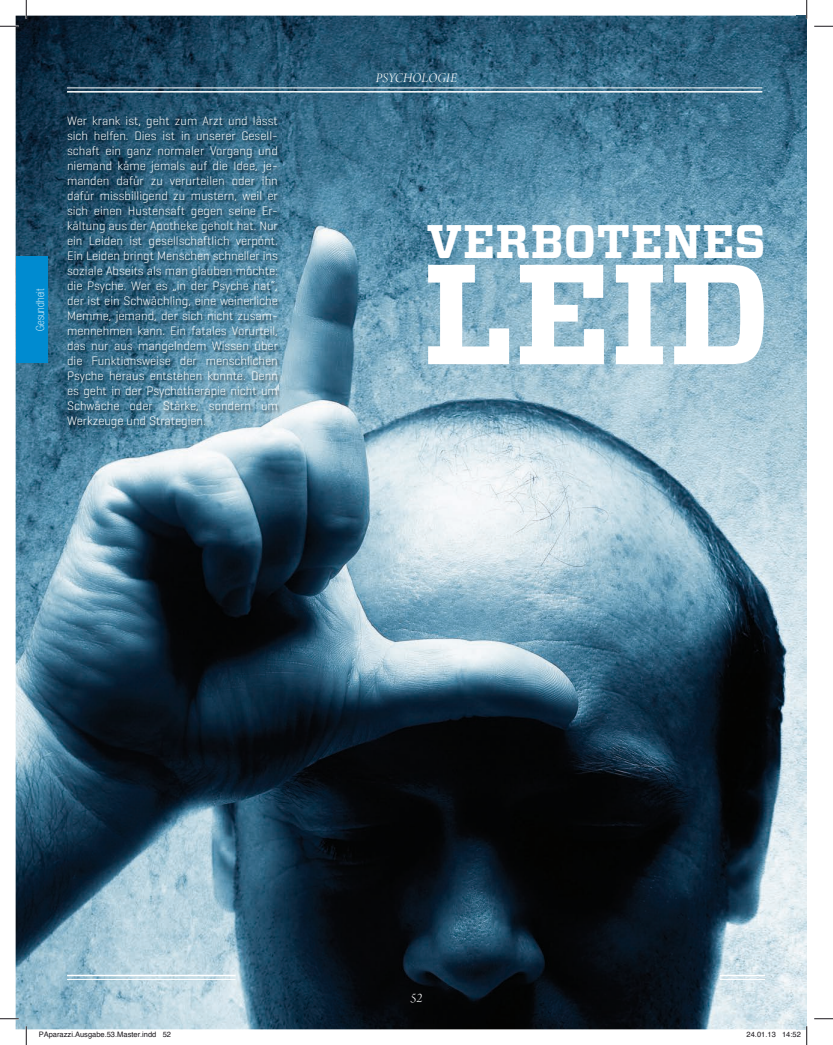
<style>
.page{position:relative;width:833px;height:1045px;background:#fff}
.page>*{position:absolute;margin:0;border:0;box-sizing:border-box;transform-origin:0 0}
.t1{font:700 142px "Vitesse";color:#fff}
.t2{font:700 47px "Vitesse";letter-spacing:.01em;color:#fff}
.t3{font:13.75px "Arno Pro Light Italic Display";letter-spacing:.01em;color:#fff}
.t4{font:300 12.5px/15px "Geogrotesque";color:#fff;text-align:justify}
.t5{font:100 condensed 11.25px "Helvetica Neue LT Pro";letter-spacing:.01em;color:#fff}
.t6{font:7.5px "Helvetica";color:#1a171c}
</style>
<div class="page">
<img style="left:16px;top:16px;width:790px;height:1013px">
<hr style="left:67px;top:88px;width:694px;height:1px;background:#fff">
<hr style="left:67px;top:91px;width:694px;height:2px;background:#fff">
<hr style="left:67px;top:974px;width:168px;height:2px;background:#fff">
<hr style="left:67px;top:979px;width:168px;height:1px;background:#fff">
<img style="left:67px;top:116px;width:214px;height:316px">
<hr style="left:719px;top:974px;width:45px;height:2px;background:#fff">
<hr style="left:719px;top:979px;width:45px;height:1px;background:#fff">
<div style="left:16px;top:257px;width:32px;height:106px;background:#008bd0"></div>
<svg style="left:0;top:25px;width:19px;height:2px"></svg>
<svg style="left:814px;top:25px;width:18px;height:2px"></svg>
<svg style="left:0;top:1018px;width:19px;height:1px"></svg>
<svg style="left:814px;top:1018px;width:18px;height:1px"></svg>
<svg style="left:25px;top:0;width:2px;height:19px"></svg>
<svg style="left:25px;top:1026px;width:2px;height:19px"></svg>
<svg style="left:805px;top:0;width:2px;height:19px"></svg>
<svg style="left:781px;top:1026px;width:26px;height:19px"></svg>
<p class="t5" style="left:34px;top:331px;width:44px;rotate:-90deg">Gesundheit</p>
<p class="t4" style="left:67px;top:113px;width:212px">Wer krank ist, geht zum Arzt und lässt sich helfen. Dies ist in unserer Gesell&shy;schaft ein ganz normaler Vorgang und niemand käme jemals auf die Idee, je&shy;manden dafür zu verurteilen oder ihn dafür missbilligend zu mustern, weil er sich einen Hustensaft gegen seine Er&shy;kältung aus der Apotheke geholt hat. Nur ein Leiden ist gesellschaftlich verpönt.<br>Ein Leiden bringt Menschen schneller ins soziale Abseits als man glauben möchte: die Psyche. Wer es „in der Psyche hat“, der ist ein Schwächling, eine weinerliche Memme, jemand, der sich nicht zusam&shy;mennehmen kann. Ein fatales Vorurteil, das nur aus mangelndem Wissen über die Funktionsweise der menschlichen Psyche heraus entstehen konnte. Denn es geht in der Psychotherapie nicht um Schwäche oder Stärke, sondern um Werkzeuge und Strategien.</p>
<p class="t3" style="left:375px;top:70px;width:83px">PSYCHOLOGIE</p>
<h2 class="t2" style="left:426px;top:210px;width:340px">VERBOTENES</h2>
<h1 class="t1" style="left:422px;top:220px;width:350px">LEID</h1>
<p class="t3" style="left:410px;top:990px;width:13px">52</p>
<p class="t6" style="left:39px;top:1029px;width:134px">PAparazzi.Ausgabe.53.Master.indd 52</p>
<p class="t6" style="left:746px;top:1029px;width:56px">24.01.13 14:52</p>
</div>
